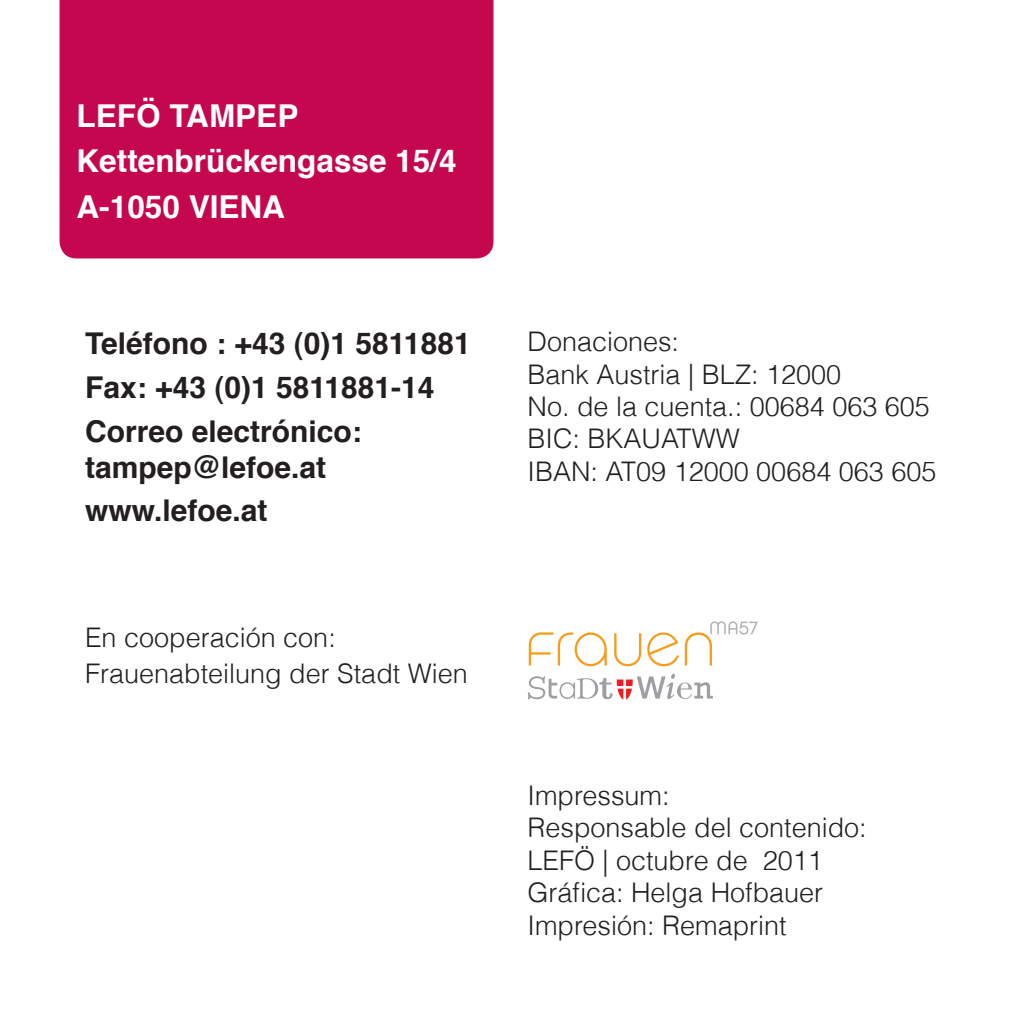
<style>
.page{position:relative;width:1021px;height:1021px;background:#fff}
.page>*{position:absolute;margin:0;border:0;box-sizing:border-box;transform-origin:0 0}
.t1{font:700 31.5px/45.6px "Helvetica";color:#fff}
.t2{font:700 30px/43.8px "Helvetica";color:#231f20}
.t3{font:300 27px/32.4px "Helvetica";color:#231f20}
</style>
<div class="page">
<div style="left:60px;top:0;width:433px;height:258px;background:#c50750"></div>
<svg style="left:528px;top:632px;width:78px;height:34px"></svg>
<svg style="left:614px;top:633px;width:27px;height:33px"></svg>
<svg style="left:527px;top:673px;width:185px;height:26px"></svg>
<svg style="left:647px;top:621px;width:111px;height:45px"></svg>
<p class="t1" style="left:77px;top:93px;width:381px">LEFÖ TAMPEP<br>Kettenbrückengasse 15/4<br>A-1050 VIENA</p>
<p class="t2" style="left:85px;top:322px;width:387px">Teléfono : +43 (0)1 5811881<br>Fax: +43 (0)1 5811881-14<br>Correo electrónico:</p>
<p class="t2" style="left:85px;top:446px;width:242px">tampep@lefoe.at www.lefoe.at</p>
<p class="t3" style="left:85px;top:619px;width:384px;line-height:36px">En cooperación con:<br>Frauenabteilung der Stadt Wien</p>
<p class="t3" style="left:527px;top:325px;width:410px">Donaciones:<br>Bank Austria | BLZ: 12000<br>No. de la cuenta.: 00684 063 605<br>BIC: BKAUATWW<br>IBAN: AT09 12000 00684 063 605</p>
<p class="t3" style="left:527px;top:779px;width:341px">Impressum:<br>Responsable del contenido:<br>LEFÖ | octubre de 2011<br>Gráfica: Helga Hofbauer<br>Impresión: Remaprint</p>
</div>
